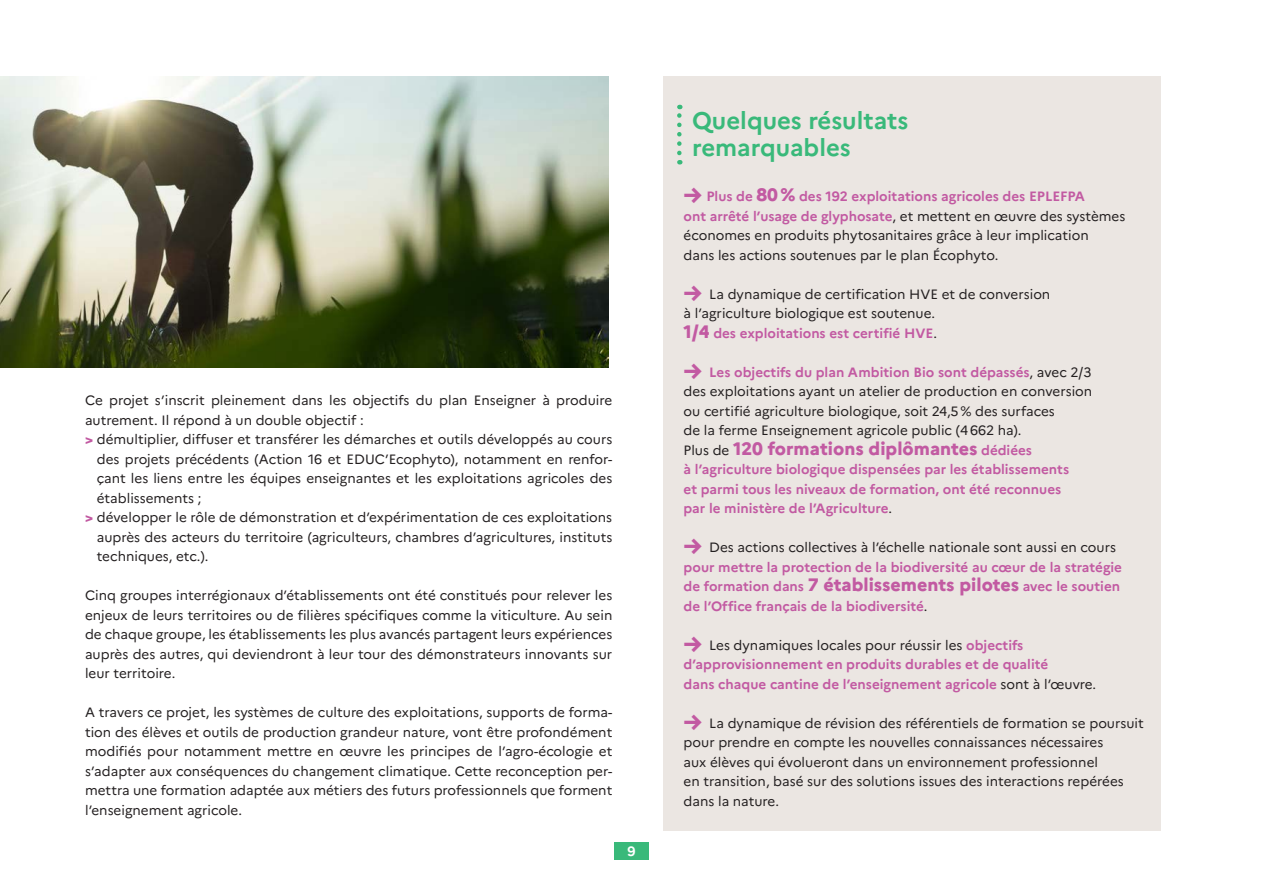
<style>
.page{position:relative;width:1263px;height:893px;background:#fff}
.page>*{position:absolute;margin:0;border:0;box-sizing:border-box;transform-origin:0 0}
._02_Sous_titre{font:700 24px/27px "Marianne";color:#39b97a}
._04_Texte_courant{font:800 18px "Marianne";color:#c25aa2}
._04_Texte_courant-2{font:13.5px/19.5px "Marianne";color:#231f20}
._04_Texte_courant-3{font:700 13.5px/19.5px "Marianne";color:#c25aa2}
.t1{font:700 13.5px "Marianne";color:#fff}
.s1{font-weight:800;color:#c25aa2}
.s2{font-weight:800;font-size:24px;color:#c25aa2}
.s3{font-weight:700;color:#c25aa2}
.s4{font-weight:800;font-size:18px;color:#c25aa2}
.s5{font-weight:400;font-size:13.5px;color:#231f20}
.s6{font-weight:700;font-size:13.5px}
.s7{font-weight:400;color:#231f20}
.s8{font-weight:800;font-size:24px}
.s9{font-weight:800;font-size:18px}
</style>
<div class="page">
<div style="left:614px;top:842px;width:34px;height:17px;background:#39b97a"></div>
<div style="left:663px;top:77px;width:498px;height:754px;background:#ebe6e2"></div>
<svg style="left:677px;top:105px;width:5px;height:48px"></svg>
<img style="left:0;top:77px;width:608px;height:291px">
<p class="_04_Texte_courant-2" style="left:85px;top:389px;width:529px">Ce projet s’inscrit pleinement dans les objectifs du plan Enseigner à produire autrement. Il répond à un double objectif :</p>
<p class="_04_Texte_courant-2" style="left:97px;top:428px;width:517px;text-align:justify;text-indent:-12px"><span class="s1">&gt;</span> démultiplier, diffuser et transférer les démarches et outils développés au cours des projets précédents (Action 16 et EDUC’Ecophyto), notamment en renfor&shy;çant les liens entre les équipes enseignantes et les exploitations agricoles des établissements ;</p>
<p class="_04_Texte_courant-2" style="left:97px;top:506px;width:517px;text-align:justify;text-indent:-12px"><span class="s1">&gt;</span> développer le rôle de démonstration et d’expérimentation de ces exploitations auprès des acteurs du territoire (agriculteurs, chambres d’agricultures, instituts techniques, etc.).</p>
<p class="_04_Texte_courant-2" style="left:85px;top:584px;width:529px;text-align:justify">Cinq groupes interrégionaux d’établissements ont été constitués pour relever les enjeux de leurs territoires ou de filières spécifiques comme la viticulture. Au sein de chaque groupe, les établissements les plus avancés partagent leurs expériences auprès des autres, qui deviendront à leur tour des démonstrateurs innovants sur leur territoire.</p>
<p class="_04_Texte_courant-2" style="left:85px;top:701px;width:529px;text-align:justify">A travers ce projet, les systèmes de culture des exploitations, supports de forma&shy;tion des élèves et outils de production grandeur nature, vont être profondément modifiés pour notamment mettre en œuvre les principes de l’agro-écologie et s’adapter aux conséquences du changement climatique. Cette reconception per&shy;mettra une formation adaptée aux métiers des futurs professionnels que forment l’enseignement agricole.</p>
<p class="t1" style="left:627px;top:840px;width:10px">9</p>
<p class="_02_Sous_titre" style="left:692px;top:105px;width:218px">Quelques résultats remarquables</p>
<p class="_04_Texte_courant-2" style="left:684px;top:186px;width:443px"><span class="s2">→</span> <span class="s3">Plus de</span> <span class="s4">80 %</span> <span class="s3">des 192 exploitations agricoles des EPLEFPA<br>ont arrêté l’usage de glyphosate</span>, et mettent en œuvre des systèmes économes en produits phytosanitaires grâce à leur implication<br>dans les actions soutenues par le plan Écophyto.</p>
<p class="_04_Texte_courant-2" style="left:684px;top:283px;width:368px"><span class="s2">→</span> La dynamique de certification HVE et de conversion à l’agriculture biologique est soutenue.<br><span class="s4">1/4</span> <span class="s3">des exploitations est certifié HVE</span>.</p>
<p class="_04_Texte_courant-2" style="left:684px;top:361px;width:410px"><span class="s2">→</span> <span class="s3">Les objectifs du plan Ambition Bio sont dépassés</span>, avec 2/3 des exploitations ayant un atelier de production en conversion ou certifié agriculture biologique, soit 24,5 % des surfaces<br>de la ferme Enseignement agricole public (4 662 ha).</p>
<p class="_04_Texte_courant" style="left:684px;top:434px;width:350px"><span class="s5">Plus de</span> 120 formations diplômantes <span class="s6">dédiées</span></p>
<p class="_04_Texte_courant-3" style="left:684px;top:459px;width:387px">à l’agriculture biologique dispensées par les établissements et parmi tous les niveaux de formation, ont été reconnues par le ministère de l’Agriculture<span class="s7">.</span></p>
<p class="_04_Texte_courant-3" style="left:684px;top:537px;width:440px"><span class="s8">→</span> <span class="s7">Des actions collectives à l’échelle nationale sont aussi en cours </span>pour mettre la protection de la biodiversité au cœur de la stratégie de formation dans <span class="s9">7 établissements pilotes</span> avec le soutien de l’Office français de la biodiversité<span class="s7">.</span></p>
<p class="_04_Texte_courant-3" style="left:684px;top:634px;width:414px"><span class="s8">→</span> <span class="s7">Les dynamiques locales pour réussir les</span> objectifs d’approvisionnement en produits durables et de qualité<br>dans chaque cantine de l’enseignement agricole <span class="s7">sont à l’œuvre.</span></p>
<p class="_04_Texte_courant-2" style="left:684px;top:712px;width:462px"><span class="s2">→</span> La dynamique de révision des référentiels de formation se poursuit pour prendre en compte les nouvelles connaissances nécessaires<br>aux élèves qui évolueront dans un environnement professionnel<br>en transition, basé sur des solutions issues des interactions repérées dans la nature.</p>
</div>
